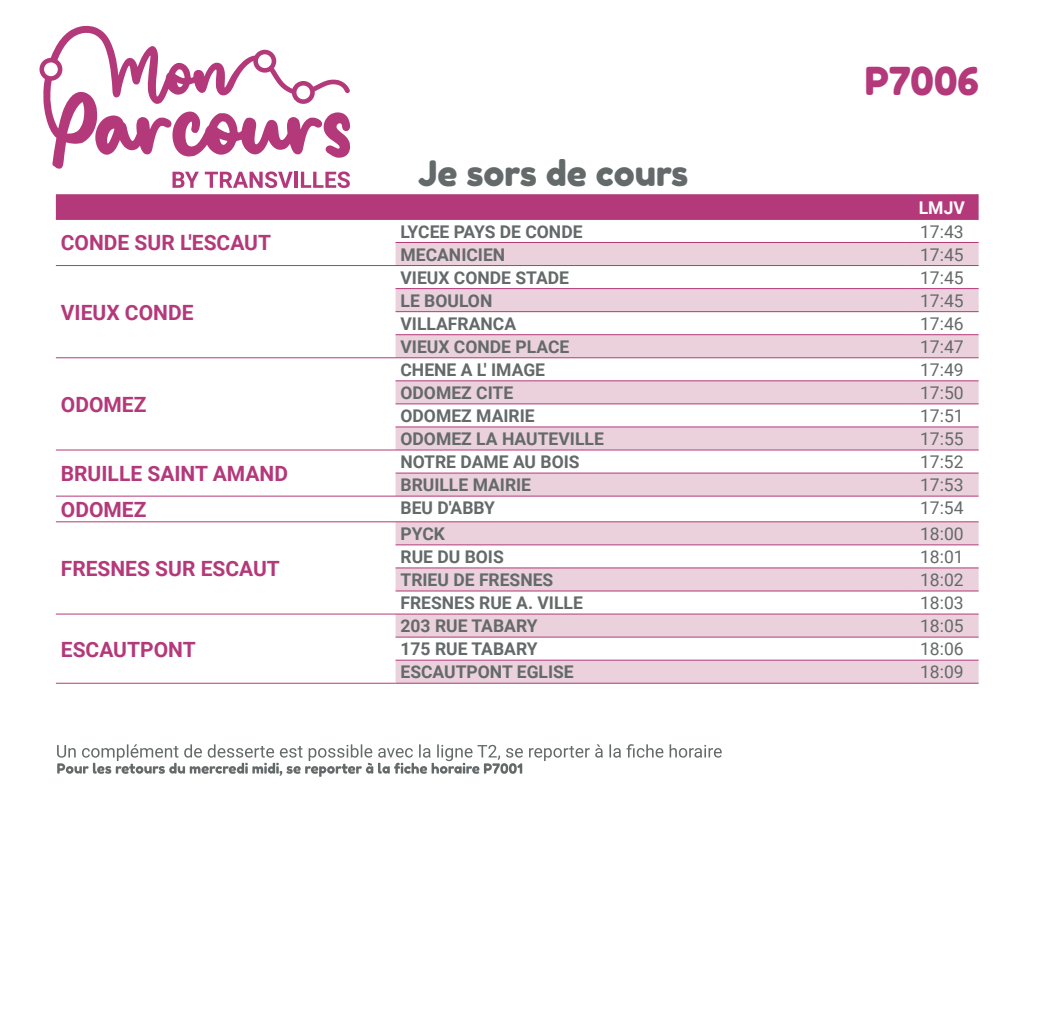
<style>
.page{position:relative;width:1038px;height:1027px;background:#fff}
.page>*{position:absolute;margin:0;border:0;box-sizing:border-box;transform-origin:0 0}
.t1{font:38.5px "Fredoka One";color:#b4397a}
.t2{font:35px "Fredoka One";color:#646969}
.t3{font:700 21px "Roboto";color:#b4397a}
.t4{font:700 17.5px "Roboto";color:#646969}
.t5{font:17.5px "Roboto";color:#646969}
.t6{font:700 17.5px "Roboto";color:#fff}
</style>
<div class="page">
<svg style="left:172px;top:172px;width:27px;height:16px"></svg>
<svg style="left:205px;top:171px;width:88px;height:17px"></svg>
<hr style="left:294px;top:172px;width:4px;height:16px;background:#b4397a">
<svg style="left:301px;top:171px;width:49px;height:17px"></svg>
<svg style="left:39px;top:26px;width:311px;height:143px"></svg>
<div style="left:56px;top:194px;width:922px;height:25px;background:#b4397a"></div>
<svg style="left:56px;top:358px;width:339px;height:325px"></svg>
<svg style="left:395px;top:243px;width:583px;height:440px;fill:#ead1db"></svg>
<hr style="left:56px;top:683px;width:339px;height:1px;background:#b4397a">
<hr style="left:56px;top:219px;width:849px;height:1px;background:#b4397a">
<hr style="left:905px;top:219px;width:73px;height:1px;background:#b4397a">
<hr style="left:395px;top:242px;width:510px;height:1px;background:#b4397a">
<hr style="left:905px;top:242px;width:73px;height:1px;background:#b4397a">
<hr style="left:56px;top:265px;width:849px;height:1px;background:#b4397a">
<hr style="left:905px;top:265px;width:73px;height:1px;background:#b4397a">
<hr style="left:395px;top:288px;width:510px;height:1px;background:#b4397a">
<hr style="left:905px;top:288px;width:73px;height:1px;background:#b4397a">
<hr style="left:395px;top:311px;width:510px;height:1px;background:#b4397a">
<hr style="left:905px;top:311px;width:73px;height:1px;background:#b4397a">
<hr style="left:395px;top:334px;width:510px;height:1px;background:#b4397a">
<hr style="left:905px;top:334px;width:73px;height:1px;background:#b4397a">
<hr style="left:56px;top:357px;width:849px;height:1px;background:#b4397a">
<hr style="left:905px;top:357px;width:73px;height:1px;background:#b4397a">
<hr style="left:395px;top:380px;width:510px;height:1px;background:#b4397a">
<hr style="left:905px;top:380px;width:73px;height:1px;background:#b4397a">
<hr style="left:395px;top:403px;width:510px;height:1px;background:#b4397a">
<hr style="left:905px;top:403px;width:73px;height:1px;background:#b4397a">
<hr style="left:395px;top:426px;width:510px;height:1px;background:#b4397a">
<hr style="left:905px;top:426px;width:73px;height:1px;background:#b4397a">
<hr style="left:56px;top:449px;width:849px;height:1px;background:#b4397a">
<hr style="left:905px;top:449px;width:73px;height:1px;background:#b4397a">
<hr style="left:395px;top:472px;width:510px;height:1px;background:#b4397a">
<hr style="left:905px;top:472px;width:73px;height:1px;background:#b4397a">
<hr style="left:56px;top:496px;width:849px;height:1px;background:#b4397a">
<hr style="left:905px;top:496px;width:73px;height:1px;background:#b4397a">
<hr style="left:56px;top:521px;width:849px;height:1px;background:#b4397a">
<hr style="left:905px;top:521px;width:73px;height:1px;background:#b4397a">
<hr style="left:395px;top:544px;width:510px;height:1px;background:#b4397a">
<hr style="left:905px;top:544px;width:73px;height:1px;background:#b4397a">
<hr style="left:395px;top:567px;width:510px;height:1px;background:#b4397a">
<hr style="left:905px;top:567px;width:73px;height:1px;background:#b4397a">
<hr style="left:395px;top:590px;width:510px;height:1px;background:#b4397a">
<hr style="left:905px;top:590px;width:73px;height:1px;background:#b4397a">
<hr style="left:56px;top:613px;width:849px;height:1px;background:#b4397a">
<hr style="left:905px;top:613px;width:73px;height:1px;background:#b4397a">
<hr style="left:395px;top:636px;width:510px;height:1px;background:#b4397a">
<hr style="left:905px;top:636px;width:73px;height:1px;background:#b4397a">
<hr style="left:395px;top:659px;width:510px;height:1px;background:#b4397a">
<hr style="left:395px;top:683px;width:510px;height:1px;background:#b4397a">
<hr style="left:905px;top:659px;width:73px;height:1px;background:#b4397a">
<hr style="left:905px;top:683px;width:73px;height:1px;background:#b4397a">
<svg style="left:57px;top:744px;width:664px;height:32px"></svg>
<p class="t3" style="left:61px;top:231px;width:212px">CONDE SUR L'ESCAUT</p>
<p class="t3" style="left:61px;top:300px;width:134px">VIEUX CONDE</p>
<p class="t3" style="left:61px;top:392px;width:87px">ODOMEZ</p>
<p class="t3" style="left:61px;top:461px;width:229px">BRUILLE SAINT AMAND</p>
<h2 class="t2" style="left:418px;top:152px;width:272px">Je sors de cours</h2>
<h1 class="t1" style="left:864px;top:58px;width:116px">P7006</h1>
<p class="t6" style="left:918px;top:198px;width:48px">LMJV</p>
<p class="t4" style="left:400px;top:221px;width:183px">LYCEE PAYS DE CONDE</p>
<p class="t5" style="left:920px;top:221px;width:45px">17:43</p>
<p class="t4" style="left:400px;top:244px;width:106px">MECANICIEN</p>
<p class="t5" style="left:920px;top:244px;width:45px">17:45</p>
<p class="t4" style="left:400px;top:267px;width:170px">VIEUX CONDE STADE</p>
<p class="t5" style="left:920px;top:267px;width:45px">17:45</p>
<p class="t4" style="left:400px;top:290px;width:93px">LE BOULON</p>
<p class="t5" style="left:920px;top:290px;width:45px">17:45</p>
<p class="t4" style="left:400px;top:313px;width:117px">VILLAFRANCA</p>
<p class="t5" style="left:920px;top:313px;width:45px">17:46</p>
<p class="t4" style="left:400px;top:336px;width:170px">VIEUX CONDE PLACE</p>
<p class="t5" style="left:920px;top:336px;width:45px">17:47</p>
<p class="t4" style="left:400px;top:359px;width:146px">CHENE A L' IMAGE</p>
<p class="t5" style="left:920px;top:359px;width:45px">17:49</p>
<p class="t4" style="left:400px;top:382px;width:114px">ODOMEZ CITE</p>
<p class="t5" style="left:920px;top:382px;width:45px">17:50</p>
<p class="t4" style="left:400px;top:406px;width:136px">ODOMEZ MAIRIE</p>
<p class="t5" style="left:920px;top:406px;width:45px">17:51</p>
<p class="t4" style="left:400px;top:429px;width:205px">ODOMEZ LA HAUTEVILLE</p>
<p class="t5" style="left:920px;top:429px;width:45px">17:55</p>
<p class="t4" style="left:400px;top:452px;width:181px">NOTRE DAME AU BOIS</p>
<p class="t5" style="left:920px;top:452px;width:45px">17:52</p>
<p class="t4" style="left:400px;top:475px;width:132px">BRUILLE MAIRIE</p>
<p class="t5" style="left:920px;top:475px;width:45px">17:53</p>
<p class="t3" style="left:61px;top:497px;width:87px">ODOMEZ</p>
<p class="t4" style="left:400px;top:498px;width:96px">BEU D'ABBY</p>
<p class="t5" style="left:920px;top:498px;width:45px">17:54</p>
<p class="t3" style="left:61px;top:556px;width:220px">FRESNES SUR ESCAUT</p>
<p class="t3" style="left:61px;top:637px;width:136px">ESCAUTPONT</p>
<p class="t4" style="left:400px;top:523px;width:46px">PYCK</p>
<p class="t5" style="left:920px;top:523px;width:45px">18:00</p>
<p class="t4" style="left:400px;top:546px;width:105px">RUE DU BOIS</p>
<p class="t5" style="left:920px;top:546px;width:45px">18:01</p>
<p class="t4" style="left:400px;top:569px;width:154px">TRIEU DE FRESNES</p>
<p class="t5" style="left:920px;top:569px;width:45px">18:02</p>
<p class="t4" style="left:400px;top:593px;width:184px">FRESNES RUE A. VILLE</p>
<p class="t5" style="left:920px;top:593px;width:45px">18:03</p>
<p class="t4" style="left:400px;top:616px;width:138px">203 RUE TABARY</p>
<p class="t5" style="left:920px;top:616px;width:45px">18:05</p>
<p class="t4" style="left:400px;top:639px;width:138px">175 RUE TABARY</p>
<p class="t5" style="left:920px;top:639px;width:45px">18:06</p>
<p class="t4" style="left:400px;top:662px;width:175px">ESCAUTPONT EGLISE</p>
<p class="t5" style="left:920px;top:662px;width:45px">18:09</p>
</div>
